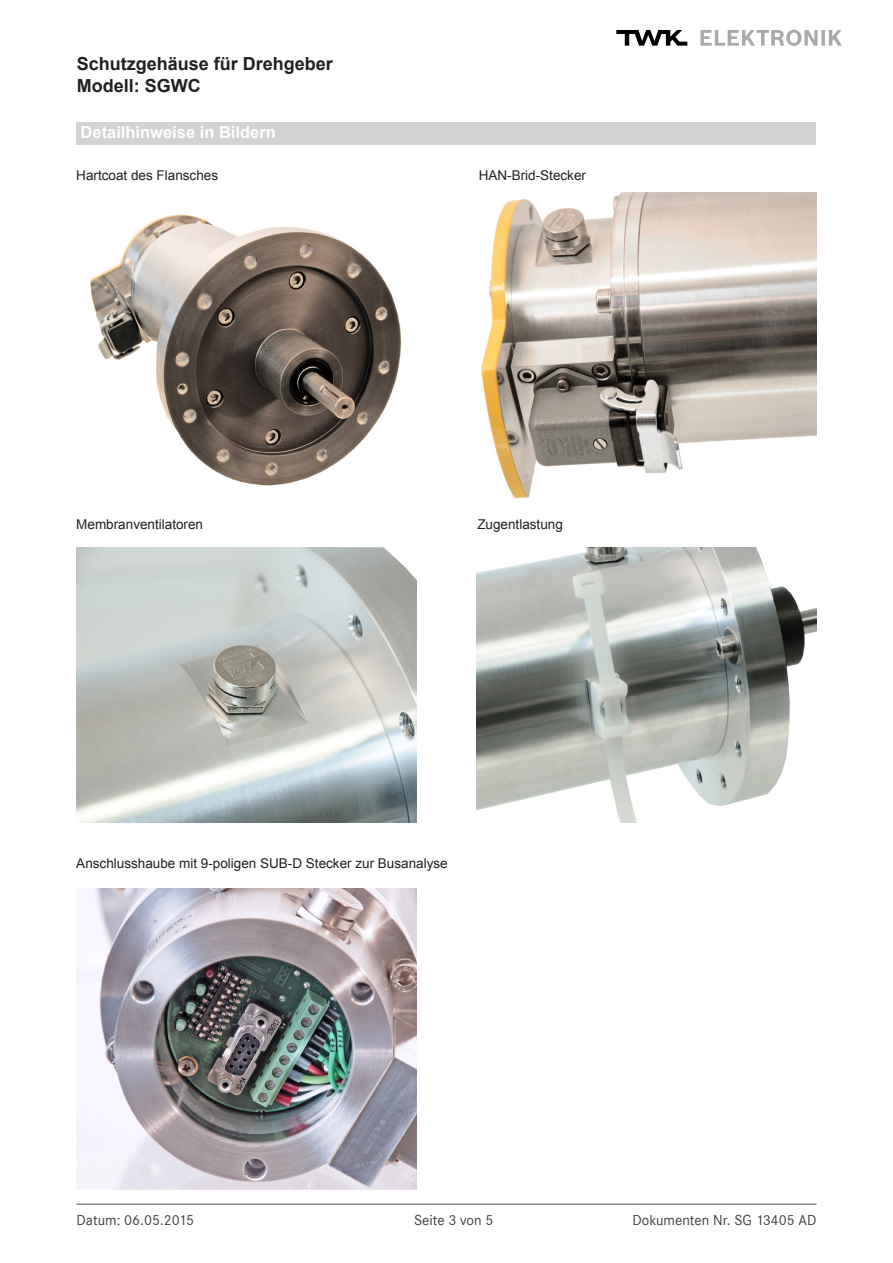
<style>
.page{position:relative;width:893px;height:1263px;background:#fff}
.page>*{position:absolute;margin:0;border:0;box-sizing:border-box;transform-origin:0 0}
.t1{font:700 18px/21.8px "Arial";color:#231f20}
.t2{font:700 16.5px "Arial";color:#fff}
.t3{font:15px "Corporate S";color:#3e3e3f}
.t4{font:13.5px "Arial";color:#231f20}
</style>
<div class="page">
<hr style="left:77px;top:1203px;width:739px;height:2px;background:#878787">
<svg style="left:616px;top:30px;width:71px;height:16px"></svg>
<svg style="left:700px;top:30px;width:142px;height:16px"></svg>
<div style="left:76px;top:122px;width:740px;height:23px;background:#d1d2d4"></div>
<img style="left:90px;top:214px;width:312px;height:272px">
<img style="left:481px;top:192px;width:336px;height:307px">
<img style="left:76px;top:547px;width:340px;height:276px">
<img style="left:476px;top:547px;width:341px;height:276px">
<img style="left:77px;top:889px;width:339px;height:301px">
<h1 class="t1" style="left:77px;top:53px;width:258px">Schutzgehäuse für Drehgeber<br>Modell: SGWC</h1>
<p class="t2" style="left:81px;top:121px;width:197px">Detailhinweise in Bildern</p>
<p class="t4" style="left:76px;top:167px;width:143px">Hartcoat des Flansches</p>
<p class="t4" style="left:479px;top:167px;width:109px">HAN-Brid-Stecker</p>
<p class="t4" style="left:76px;top:515px;width:128px">Membranventilatoren</p>
<p class="t4" style="left:477px;top:515px;width:87px">Zugentlastung</p>
<p class="t4" style="left:76px;top:855px;width:373px">Anschlusshaube mit 9-poligen SUB-D Stecker zur Busanalyse</p>
<p class="t3" style="left:77px;top:1211px;width:119px">Datum: 06.05.2015</p>
<p class="t3" style="left:414px;top:1211px;width:81px">Seite 3 von 5</p>
<p class="t3" style="left:632px;top:1211px;width:186px">Dokumenten Nr. SG 13405 AD</p>
</div>
